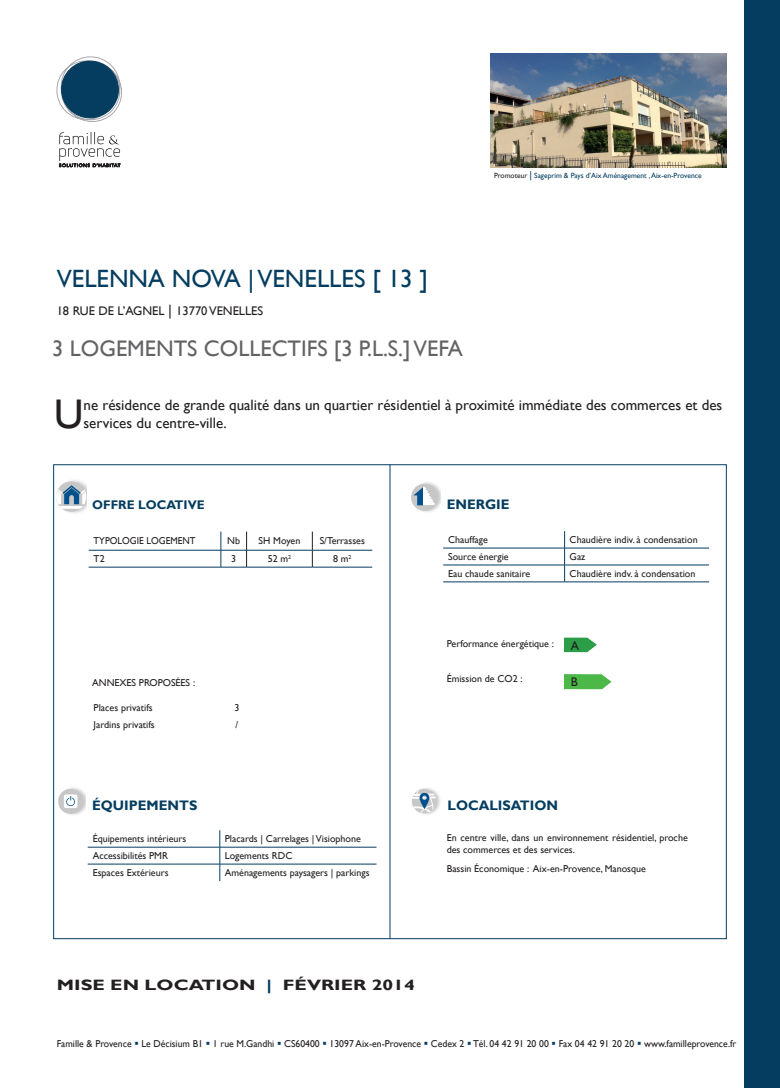
<style>
.page{position:relative;width:780px;height:1088px;background:#fff}
.page>*{position:absolute;margin:0;border:0;box-sizing:border-box;transform-origin:0 0}
.t1{font:41.38px "Gill Sans";color:#231f20}
.t2{font:25px "Gill Sans";color:#043d5f}
.t3{font:22.5px "Gill Sans";color:#636366}
.t4{font:15px/18px "Gill Sans";color:#231f20}
.t5{font:700 15px "Gill Sans";color:#231f20;scale:1.3 1}
.t6{font:700 13.75px "Gill Sans";color:#043d5f}
.t7{font:12.5px "Gill Sans";color:#231f20}
.t8{font:700 12.5px "Gill Sans";color:#043d5f}
.t9{font:10px/12px "Gill Sans";color:#231f20}
.t10{font:10px "Gill Sans";color:#231f20;scale:.94 1}
.t11{font:7.5px "Gill Sans";color:#043d5f}
.s1{color:#231f20}
.s2{font-size:10px}
.s3{font-size:15px}
.s4{color:#043d5f}
</style>
<div class="page">
<hr style="left:389px;top:465px;width:1px;height:474px;background:#043d5f">
<svg style="left:59px;top:132px;width:61px;height:35px"></svg>
<svg style="left:56px;top:56px;width:66px;height:66px"></svg>
<div style="left:62px;top:61px;width:56px;height:57px;background:#043d5f;border-radius:50%"></div>
<div style="left:61px;top:61px;width:58px;height:57px;border:1px solid #043d5f;border-radius:50%"></div>
<div style="left:744px;top:0;width:36px;height:1088px;background:#043d5f"></div>
<img style="left:490px;top:53px;width:236px;height:114px">
<img style="left:564px;top:674px;width:48px;height:15px">
<img style="left:411px;top:788px;width:29px;height:27px">
<svg style="left:412px;top:789px;width:24px;height:24px"></svg>
<img style="left:413px;top:482px;width:27px;height:30px">
<div style="left:411px;top:484px;width:27px;height:27px;background:#c6c7c6;border-radius:14px"></div>
<svg style="left:411px;top:487px;width:24px;height:18px"></svg>
<img style="left:58px;top:788px;width:28px;height:27px">
<div style="left:58px;top:789px;width:25px;height:25px;background:#c5c6c5;border-radius:50%"></div>
<div style="left:64px;top:794px;width:13px;height:14px;background:#fff;border-radius:2px"></div>
<svg style="left:66px;top:796px;width:9px;height:10px"></svg>
<svg style="left:56px;top:481px;width:30px;height:31px"></svg>
<svg style="left:56px;top:485px;width:30px;height:19px"></svg>
<hr style="left:56px;top:506px;width:30px;height:3px;background:#fff">
<img style="left:564px;top:637px;width:33px;height:16px">
<hr style="left:443px;top:548px;width:121px;height:1px;background:#043d5f">
<hr style="left:564px;top:548px;width:145px;height:1px;background:#043d5f">
<hr style="left:443px;top:565px;width:121px;height:1px;background:#043d5f">
<hr style="left:564px;top:565px;width:145px;height:1px;background:#043d5f">
<svg style="left:564px;top:531px;width:1px;height:51px"></svg>
<hr style="left:443px;top:582px;width:121px;height:1px;background:#043d5f">
<hr style="left:564px;top:582px;width:145px;height:1px;background:#043d5f">
<hr style="left:89px;top:550px;width:132px;height:1px;background:#043d5f">
<hr style="left:89px;top:567px;width:132px;height:1px;background:#043d5f">
<svg style="left:221px;top:531px;width:26px;height:37px"></svg>
<svg style="left:312px;top:531px;width:1px;height:36px"></svg>
<hr style="left:246px;top:550px;width:66px;height:1px;background:#043d5f">
<hr style="left:312px;top:550px;width:60px;height:1px;background:#043d5f">
<hr style="left:246px;top:567px;width:66px;height:1px;background:#043d5f">
<hr style="left:312px;top:567px;width:60px;height:1px;background:#043d5f">
<hr style="left:88px;top:847px;width:132px;height:1px;background:#043d5f">
<hr style="left:220px;top:847px;width:156px;height:1px;background:#043d5f">
<hr style="left:88px;top:864px;width:132px;height:1px;background:#043d5f">
<hr style="left:220px;top:864px;width:156px;height:1px;background:#043d5f">
<svg style="left:219px;top:830px;width:1px;height:51px"></svg>
<p class="t11" style="left:494px;top:171px;width:209px"><span class="s1">Promoteur</span> <span class="s2">|</span> Sageprim &amp; Pays d’Aix Aménagement , Aix-en-Provence</p>
<h2 class="t2" style="left:57px;top:264px;width:261px">velenna nova | venelles</h2>
<h2 class="t2" style="left:372px;top:264px;width:57px">[ 13 ]</h2>
<p class="t7" style="left:57px;top:304px;width:183px">18 rue de l’agnel <span class="s3">|</span> 13770 venelles</p>
<h3 class="t3" style="left:52px;top:335px;width:62px">3 logeme</h3>
<h3 class="t3" style="left:156px;top:335px;width:96px">nts collect</h3>
<h3 class="t3" style="left:301px;top:335px;width:139px">ifs [3 p.L.S.] vefa</h3>
<h1 class="t1" style="left:54px;top:390px;width:26px">U</h1>
<h3 class="t4" style="left:83px;top:396px;width:640px">ne résidence de grande qualité dans un quartier résidentiel à proximité immédiate des commerces et des services du centre-ville.</h3>
<p class="t8" style="left:92px;top:497px;width:114px">OFFRE LOCATIVE</p>
<h3 class="t6" style="left:446px;top:496px;width:64px">ENERGIE</h3>
<p class="t10" style="left:94px;top:535px;width:77px">Typolog ie Logeme</p>
<p class="t10" style="left:182px;top:535px;width:13px">nt</p>
<p class="t9" style="left:227px;top:535px;width:14px">Nb</p>
<p class="t9" style="left:258px;top:535px;width:43px">SH Moyen</p>
<p class="t9" style="left:320px;top:535px;width:47px">S/Terrasses</p>
<p class="t9" style="left:94px;top:553px;width:13px">T2</p>
<p class="t9" style="left:231px;top:553px;width:6px">3</p>
<p class="t9" style="left:268px;top:553px;width:25px">52 m<sup>2</sup></p>
<p class="t9" style="left:333px;top:553px;width:20px">8 m<sup>2</sup></p>
<p class="t9" style="left:448px;top:534px;width:41px">Chauffage</p>
<p class="t9" style="left:569px;top:534px;width:129px">Chaudière indiv. à condensation</p>
<p class="t9" style="left:448px;top:551px;width:62px">Source énergie</p>
<p class="t9" style="left:569px;top:551px;width:17px">Gaz</p>
<p class="t9" style="left:448px;top:568px;width:84px">Eau chaude sanitaire</p>
<p class="t9" style="left:569px;top:568px;width:127px">Chaudière indv. à condensation</p>
<p class="t9" style="left:92px;top:677px;width:85px">Annexes proposées</p>
<p class="t9" style="left:193px;top:677px;width:4px">:</p>
<p class="t9" style="left:94px;top:702px;width:61px">Places privatifs</p>
<p class="t9" style="left:234px;top:702px;width:6px">3</p>
<p class="t9" style="left:94px;top:719px;width:63px">Jardins privatifs</p>
<p class="t9" style="left:235px;top:719px;width:4px">/</p>
<h3 class="t6" style="left:92px;top:797px;width:78px">ÉQUI PEMENT</h3>
<h3 class="t6" style="left:189px;top:797px;width:10px">S</h3>
<p class="t9" style="left:93px;top:833px;width:95px">Équipements intérieurs</p>
<p class="t9" style="left:225px;top:833px;width:137px">Placards | Carrelages | Visiophone</p>
<p class="t9" style="left:93px;top:850px;width:76px">Accessibilités PMR</p>
<p class="t9" style="left:225px;top:850px;width:69px">Logements RDC</p>
<p class="t9" style="left:93px;top:867px;width:77px">Espaces Extérieurs</p>
<p class="t9" style="left:225px;top:867px;width:146px">Aménagements paysagers | parkings</p>
<p class="t9" style="left:446px;top:638px;width:109px">Performance énergétique :</p>
<p class="t9" style="left:446px;top:673px;width:78px">Émission de CO2 :</p>
<p class="t7" style="left:571px;top:638px;width:10px">A</p>
<p class="t7" style="left:571px;top:675px;width:9px">B</p>
<h3 class="t6" style="left:447px;top:797px;width:112px">LOCALISATION</h3>
<p class="t9" style="left:446px;top:832px;width:242px">En centre ville, dans un environnement résidentiel, proche des commerces et des services.</p>
<p class="t9" style="left:446px;top:863px;width:201px">Bassin Économique : Aix-en-Provence, Manosque</p>
<h3 class="t5" style="left:57px;top:975px;width:203px">MISE EN LOCATION <span class="s4">|</span> FÉVRIER</h3>
<h3 class="t5" style="left:372px;top:975px;width:35px">2014</h3>
<p class="t9" style="left:57px;top:1038px;width:681px">Famille &amp; Provence <span class="s4">▪</span> Le Décisium B1 <span class="s4">▪</span> 1 rue M.Gandhi <span class="s4">▪</span> CS60400 <span class="s4">▪</span> 13097 Aix-en-Provence <span class="s4">▪</span> Cedex 2 <span class="s4">▪</span> Tél. 04 42 91 20 00 <span class="s4">▪</span> Fax 04 42 91 20 20 <span class="s4">▪</span> www.familleprovence.fr</p>
</div>
